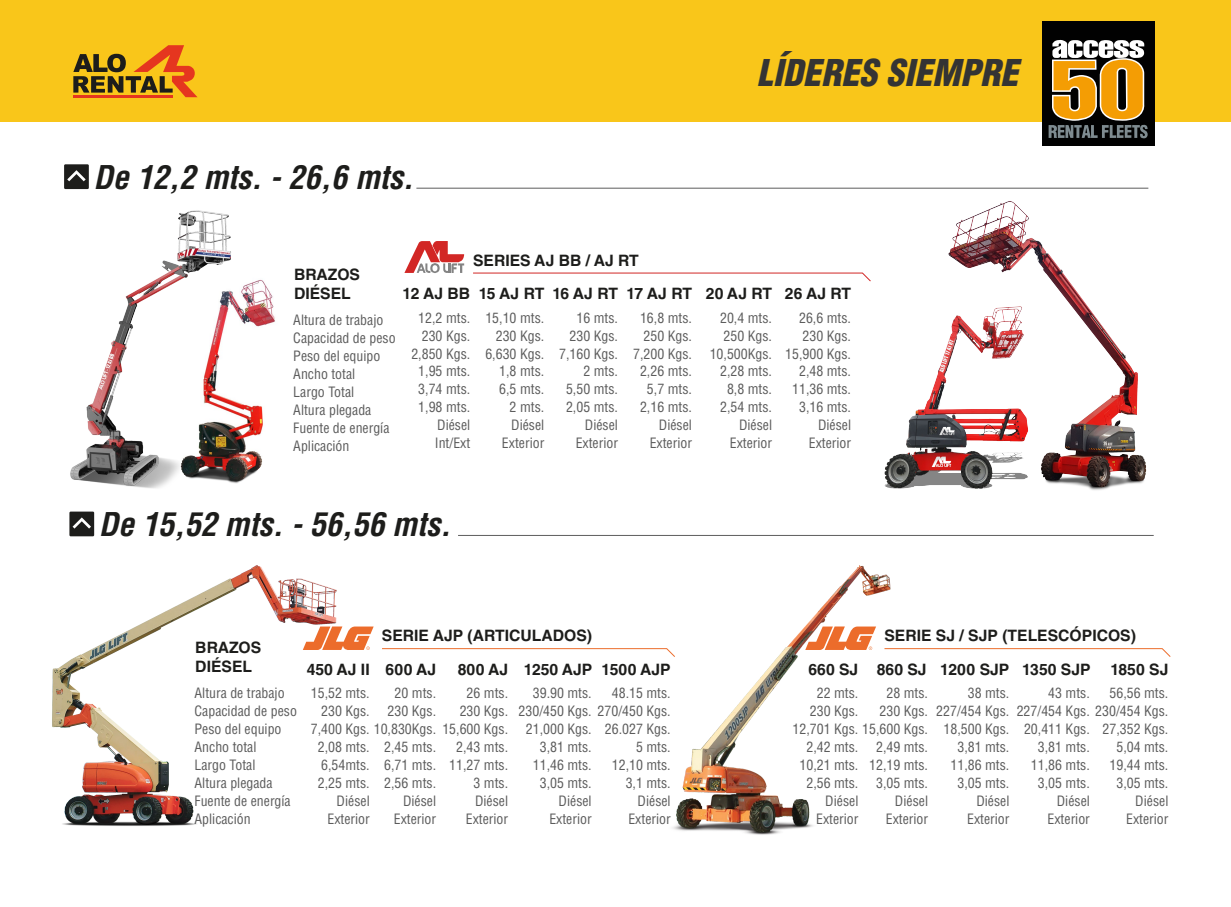
<style>
.page{position:relative;width:1231px;height:907px;background:#fff}
.page>*{position:absolute;margin:0;border:0;box-sizing:border-box;transform-origin:0 0}
.t1{font:italic 900 condensed 36px "Helvetica LT Std";color:#343434}
.t2{font:italic 700 condensed 31.95px "Helvetica LT Std";color:#1d1d1b}
.t3{font:700 15.75px/18.9px "Helvetica LT Std";color:#1d1d1b}
.t4{font:condensed 13.95px/18px "Helvetica LT Std";color:#5c5c5c;text-align:right}
</style>
<div class="page">
<div style="left:0;top:0;width:1231px;height:121px;background:#f9c61a"></div>
<svg style="left:73px;top:45px;width:124px;height:52px"></svg>
<hr style="left:73px;top:95px;width:100px;height:2px;background:#e5361f">
<div style="left:1041px;top:21px;width:113px;height:125px;background:#010101"></div>
<svg style="left:1048px;top:40px;width:99px;height:98px"></svg>
<hr style="left:416px;top:188px;width:732px;height:1px;background:#5d5d5d">
<div style="left:64px;top:164px;width:25px;height:25px;background:#1d1d1b"></div>
<svg style="left:67px;top:170px;width:19px;height:11px"></svg>
<hr style="left:458px;top:535px;width:695px;height:1px;background:#5d5d5d">
<div style="left:69px;top:511px;width:25px;height:25px;background:#1d1d1b"></div>
<svg style="left:73px;top:517px;width:18px;height:11px"></svg>
<svg style="left:382px;top:648px;width:274px;height:2px"></svg>
<svg style="left:352px;top:626px;width:22px;height:24px"></svg>
<svg style="left:905px;top:648px;width:266px;height:9px"></svg>
<img style="left:656px;top:565px;width:249px;height:270px">
<img style="left:52px;top:565px;width:300px;height:261px">
<img style="left:246px;top:279px;width:29px;height:199px">
<img style="left:884px;top:359px;width:59px;height:130px">
<img style="left:943px;top:201px;width:204px;height:289px">
<img style="left:69px;top:210px;width:177px;height:304px">
<svg style="left:404px;top:241px;width:60px;height:32px"></svg>
<svg style="left:473px;top:272px;width:398px;height:10px"></svg>
<h1 class="t1" style="left:757px;top:50px;width:263px">LÍDERES SIEMPRE</h1>
<h2 class="t2" style="left:93px;top:157px;width:322px">De 12,2 mts. - 26,6 mts.</h2>
<p class="t3" style="left:294px;top:265px;width:68px">BRAZOS<br>DIÉSEL</p>
<p class="t4" style="left:293px;top:311px;width:104px;text-align:left">Altura de trabajo<br>Capacidad de peso<br>Peso del equipo<br>Ancho total<br>Largo Total<br>Altura plegada<br>Fuente de energía<br>Aplicación</p>
<p class="t3" style="left:473px;top:250px;width:167px">SERIES AJ BB / AJ RT</p>
<p class="t3" style="left:402px;top:284px;width:69px">12 AJ BB</p>
<p class="t4" style="left:411px;top:308px;width:60px">12,2 mts.<br>230 Kgs.<br>2,850 Kgs.<br>1,95 mts.<br>3,74 mts.<br>1,98 mts.<br>Diésel<br>Int/Ext</p>
<p class="t3" style="left:479px;top:284px;width:67px">15 AJ RT</p>
<p class="t4" style="left:485px;top:308px;width:60px">15,10 mts.<br>230 Kgs.<br>6,630 Kgs.<br>1,8 mts.<br>6,5 mts.<br>2 mts.<br>Diésel<br>Exterior</p>
<p class="t3" style="left:552px;top:284px;width:67px">16 AJ RT</p>
<p class="t4" style="left:559px;top:308px;width:60px">16 mts.<br>230 Kgs.<br>7,160 Kgs.<br>2 mts.<br>5,50 mts.<br>2,05 mts.<br>Diésel<br>Exterior</p>
<p class="t3" style="left:626px;top:284px;width:67px">17 AJ RT</p>
<p class="t4" style="left:633px;top:308px;width:60px">16,8 mts.<br>250 Kgs.<br>7,200 Kgs.<br>2,26 mts.<br>5,7 mts.<br>2,16 mts.<br>Diésel<br>Exterior</p>
<p class="t3" style="left:706px;top:284px;width:68px">20 AJ RT</p>
<p class="t4" style="left:709px;top:308px;width:64px">20,4 mts.<br>250 Kgs.<br>10,500Kgs.<br>2,28 mts.<br>8,8 mts.<br>2,54 mts.<br>Diésel<br>Exterior</p>
<p class="t3" style="left:785px;top:284px;width:68px">26 AJ RT</p>
<p class="t4" style="left:785px;top:308px;width:67px">26,6 mts.<br>230 Kgs.<br>15,900 Kgs.<br>2,48 mts.<br>11,36 mts.<br>3,16 mts.<br>Diésel<br>Exterior</p>
<h2 class="t2" style="left:99px;top:504px;width:354px">De 15,52 mts. - 56,56 mts.</h2>
<p class="t3" style="left:195px;top:637px;width:68px">BRAZOS<br>DIÉSEL</p>
<p class="t4" style="left:194px;top:683px;width:104px;text-align:left">Altura de trabajo<br>Capacidad de peso<br>Peso del equipo<br>Ancho total<br>Largo Total<br>Altura plegada<br>Fuente de energía<br>Aplicación</p>
<p class="t3" style="left:382px;top:626px;width:212px">SERIE AJP (ARTICULADOS)</p>
<p class="t3" style="left:307px;top:659px;width:64px">450 AJ II</p>
<p class="t4" style="left:311px;top:684px;width:60px">15,52 mts.<br>230 Kgs.</p>
<p class="t4" style="left:318px;top:738px;width:53px">2,08 mts.<br>6,54mts.<br>2,25 mts.<br>Diésel<br>Exterior</p>
<p class="t3" style="left:458px;top:659px;width:52px">800 AJ</p>
<p class="t4" style="left:311px;top:684px;width:199px">26 mts.<br>230 Kgs.<br>7,400 Kgs. 10,830Kgs. 15,600 Kgs.<br>2,43 mts.<br>11,27 mts.<br>3 mts.<br>Diésel<br>Exterior</p>
<p class="t3" style="left:386px;top:659px;width:52px">600 AJ</p>
<p class="t4" style="left:388px;top:684px;width:50px;text-align:center">20 mts.<br>230 Kgs.</p>
<p class="t4" style="left:384px;top:738px;width:53px">2,45 mts.<br>6,71 mts.<br>2,56 mts.<br>Diésel<br>Exterior</p>
<p class="t3" style="left:524px;top:659px;width:70px">1250 AJP</p>
<p class="t4" style="left:533px;top:684px;width:60px">39.90 mts.</p>
<p class="t4" style="left:518px;top:702px;width:154px">230/450 Kgs. 270/450 Kgs.</p>
<p class="t4" style="left:526px;top:720px;width:67px">21,000 Kgs.</p>
<p class="t4" style="left:540px;top:738px;width:53px">3,81 mts.</p>
<p class="t4" style="left:533px;top:755px;width:60px">11,46 mts.</p>
<p class="t4" style="left:540px;top:773px;width:53px">3,05 mts.</p>
<p class="t4" style="left:558px;top:791px;width:35px">Diésel</p>
<p class="t4" style="left:549px;top:809px;width:44px">Exterior</p>
<p class="t3" style="left:601px;top:659px;width:71px">1500 AJP</p>
<p class="t4" style="left:612px;top:684px;width:60px">48.15 mts.</p>
<p class="t4" style="left:605px;top:720px;width:67px">26.027 Kgs.<br>5 mts.<br>12,10 mts.<br>3,1 mts.<br>Diésel<br>Exterior</p>
<p class="t3" style="left:884px;top:626px;width:253px">SERIE SJ / SJP (TELESCÓPICOS)</p>
<p class="t3" style="left:808px;top:659px;width:51px">660 SJ</p>
<p class="t4" style="left:817px;top:684px;width:43px">22 mts.</p>
<p class="t4" style="left:810px;top:702px;width:50px">230 Kgs.</p>
<p class="t4" style="left:792px;top:720px;width:137px">12,701 Kgs. 15,600 Kgs.</p>
<p class="t4" style="left:806px;top:738px;width:53px">2,42 mts.</p>
<p class="t4" style="left:799px;top:755px;width:60px">10,21 mts.</p>
<p class="t4" style="left:806px;top:773px;width:53px">2,56 mts.</p>
<p class="t4" style="left:825px;top:791px;width:35px">Diésel</p>
<p class="t4" style="left:816px;top:809px;width:44px">Exterior</p>
<p class="t3" style="left:877px;top:659px;width:51px">860 SJ</p>
<p class="t4" style="left:879px;top:684px;width:50px;text-align:center">28 mts.<br>230 Kgs.</p>
<p class="t4" style="left:869px;top:738px;width:60px">2,49 mts.<br>12,19 mts.<br>3,05 mts.<br>Diésel<br>Exterior</p>
<p class="t3" style="left:940px;top:659px;width:71px">1200 SJP</p>
<p class="t4" style="left:936px;top:684px;width:75px">38 mts.<br>227/454 Kgs.<br>18,500 Kgs.<br>3,81 mts.<br>11,86 mts.<br>3,05 mts.<br>Diésel<br>Exterior</p>
<p class="t3" style="left:1022px;top:659px;width:70px">1350 SJP</p>
<p class="t4" style="left:1048px;top:684px;width:43px">43 mts.</p>
<p class="t4" style="left:1016px;top:702px;width:153px">227/454 Kgs. 230/454 Kgs.</p>
<p class="t4" style="left:1024px;top:720px;width:67px">20,411 Kgs.</p>
<p class="t4" style="left:1038px;top:738px;width:53px">3,81 mts.</p>
<p class="t4" style="left:1031px;top:755px;width:60px">11,86 mts.</p>
<p class="t4" style="left:1038px;top:773px;width:53px">3,05 mts.</p>
<p class="t4" style="left:1056px;top:791px;width:35px">Diésel</p>
<p class="t4" style="left:1047px;top:809px;width:44px">Exterior</p>
<p class="t3" style="left:1110px;top:659px;width:59px">1850 SJ</p>
<p class="t4" style="left:1109px;top:684px;width:60px">56,56 mts.</p>
<p class="t4" style="left:1102px;top:720px;width:67px">27,352 Kgs.<br>5,04 mts.<br>19,44 mts.<br>3,05 mts.<br>Diésel<br>Exterior</p>
</div>
